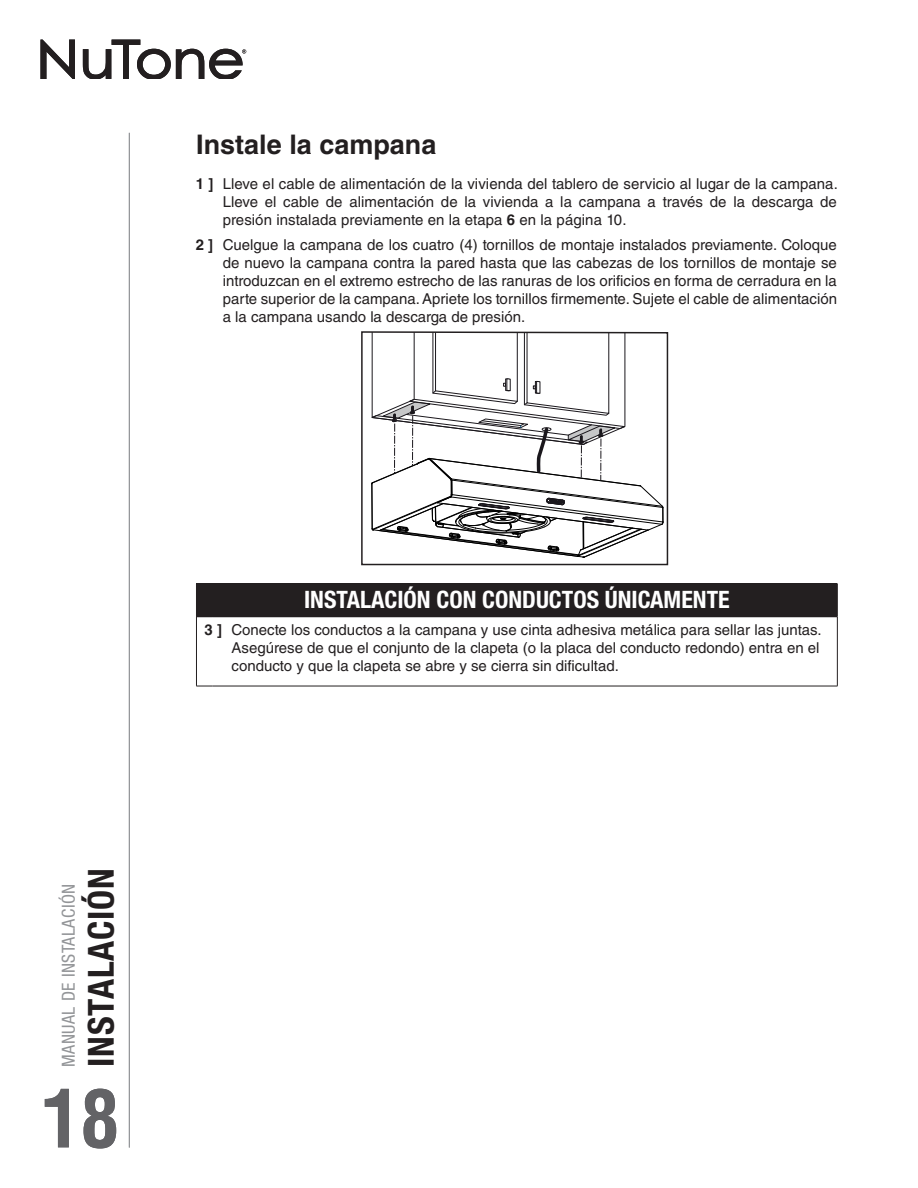
<style>
.page{position:relative;width:918px;height:1188px;background:#fff}
.page>*{position:absolute;margin:0;border:0;box-sizing:border-box;transform-origin:0 0}
.t1{font:700 condensed 78px "Helvetica LT Std";color:#636366}
.t2{font:700 condensed 36px "Helvetica Neue LT Std";letter-spacing:.025em;color:#231f20}
.Heading_1{font:700 27px "Helvetica LT Std";color:#231f20}
.Warning_Heading{font:700 condensed 24px "Helvetica Neue LT Std";color:#fff}
.t3{font:condensed 18px "Helvetica Neue LT Std";letter-spacing:.025em;color:#939598}
.t4{font:15px/18px "Helvetica LT Std";color:#231f20;text-align:justify}
.s1{font-weight:700}
</style>
<div class="page">
<hr style="left:129px;top:133px;width:1px;height:1015px;background:#939598">
<svg style="left:40px;top:40px;width:206px;height:39px"></svg>
<svg style="left:361px;top:331px;width:308px;height:235px"></svg>
<div style="left:196px;top:584px;width:641px;height:33px;background:#231f20"></div>
<hr style="left:837px;top:584px;width:1px;height:33px;background:#231f20">
<hr style="left:196px;top:617px;width:1px;height:69px;background:#231f20">
<svg style="left:196px;top:686px;width:16px;height:1px"></svg>
<hr style="left:837px;top:617px;width:1px;height:69px;background:#231f20">
<hr style="left:212px;top:686px;width:626px;height:1px;background:#231f20">
<svg style="left:196px;top:583px;width:16px;height:1px"></svg>
<hr style="left:212px;top:583px;width:626px;height:1px;background:#231f20">
<p class="Heading_1" style="left:196px;top:128px;width:242px">Instale la campana</p>
<p class="t4" style="left:223px;top:175px;width:616px;text-indent:-27px"><span class="s1">1 ]</span> Lleve el cable de alimentación de la vivienda del tablero de servicio al lugar de la campana.<br>Lleve el cable de alimentación de la vivienda a la campana a través de la descarga de presión instalada previamente en la etapa <span class="s1">6</span> en la página 10.</p>
<p class="t4" style="left:223px;top:236px;width:616px;text-indent:-27px"><span class="s1">2 ]</span> Cuelgue la campana de los cuatro (4) tornillos de montaje instalados previamente. Coloque de nuevo la campana contra la pared hasta que las cabezas de los tornillos de montaje se introduzcan en el extremo estrecho de las ranuras de los orificios en forma de cerradura en la parte superior de la campana. Apriete los tornillos firmemente. Sujete el cable de alimentación a la campana usando la descarga de presión.</p>
<h2 class="t2" style="left:79px;top:1067px;width:200px;rotate:-90deg">INSTALACIÓN</h2>
<h1 class="t1" style="left:41px;top:1070px;width:79px">18</h1>
<p class="t3" style="left:58px;top:1067px;width:185px;rotate:-90deg">MANUAL DE INSTALACIÓN</p>
<p class="Warning_Heading" style="left:304px;top:585px;width:427px">INSTALACIÓN CON CONDUCTOS ÚNICAMENTE</p>
<p class="t4" style="left:232px;top:620px;width:589px;text-indent:-27px"><span class="s1">3 ]</span> Conecte los conductos a la campana y use cinta adhesiva metálica para sellar las juntas.<br>Asegúrese de que el conjunto de la clapeta (o la placa del conducto redondo) entra en el conducto y que la clapeta se abre y se cierra sin dificultad.</p>
</div>
